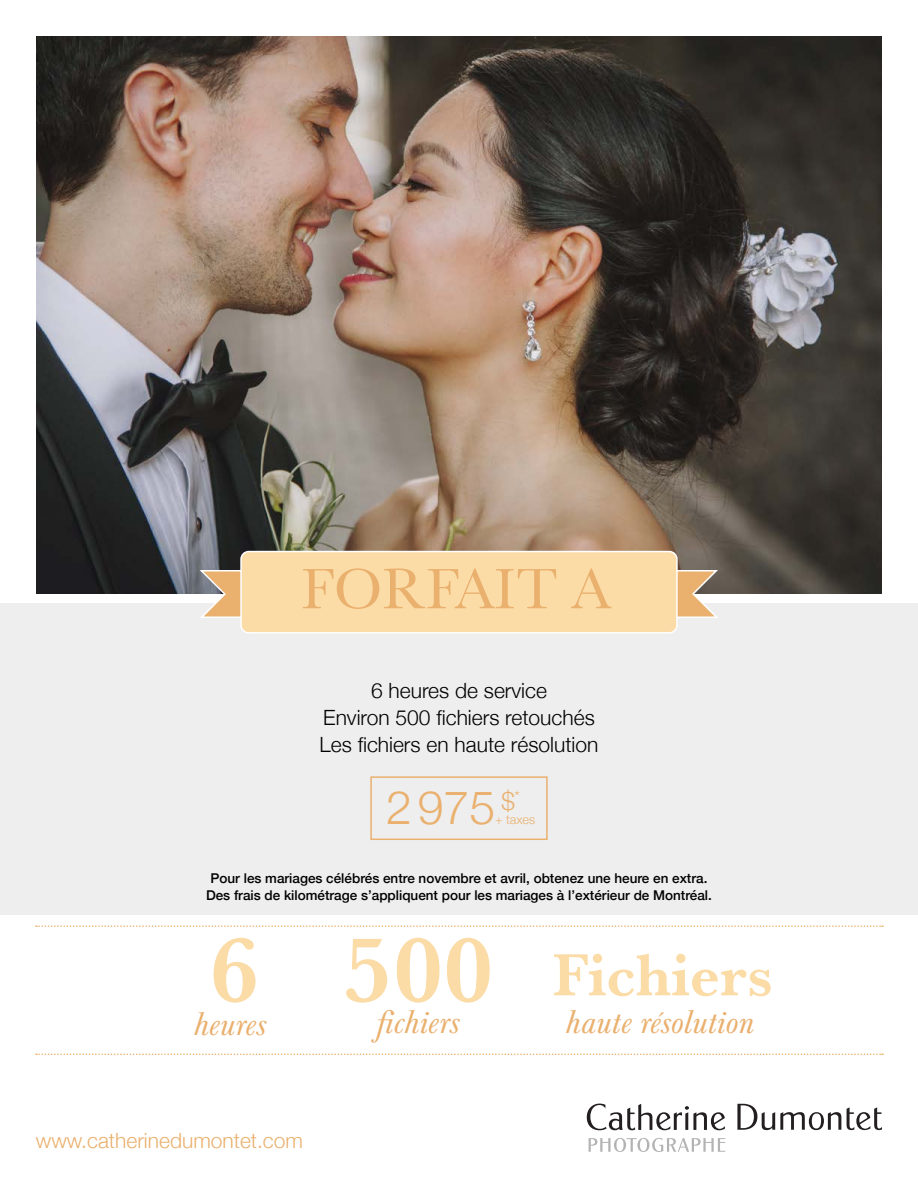
<style>
.page{position:relative;width:918px;height:1188px;background:#fff}
.page>*{position:absolute;margin:0;border:0;box-sizing:border-box;transform-origin:0 0}
.t1{font:700 94.35px "Baskerville URW";color:#fbdba6}
.t2{font:700 61.35px "Baskerville URW";color:#fbdba6}
.t3{font:58.8px "Baskerville URW";color:#eab06e}
.t4{font:300 46.5px "Helvetica Neue";color:#eab06e}
.t5{font:italic 33.15px "Baskerville URW";color:#eab06e}
.t6{font:300 21px/27px "Helvetica Neue";color:#000;text-align:center}
.t7{font:300 21px "Helvetica Neue";color:#eab06e}
.t8{font:500 13.5px/16.5px "Helvetica Neue";color:#000;text-align:center}
.t9{font:300 12.6px "Helvetica Neue";color:#eab06e}
</style>
<div class="page">
<img style="left:36px;top:36px;width:846px;height:558px">
<div style="left:0;top:603px;width:918px;height:311px;background:#eee"></div>
<svg style="left:198px;top:569px;width:42px;height:49px"></svg>
<svg style="left:678px;top:569px;width:42px;height:49px"></svg>
<div style="left:241px;top:552px;width:436px;height:81px;background:#fbdba6;border-radius:8px"></div>
<div style="left:240px;top:551px;width:438px;height:83px;border:2px solid #fff;border-radius:8px"></div>
<svg style="left:737px;top:1104px;width:145px;height:26px"></svg>
<svg style="left:587px;top:1104px;width:138px;height:26px"></svg>
<svg style="left:589px;top:1138px;width:136px;height:14px"></svg>
<svg style="left:36px;top:926px;width:847px;height:1px"></svg>
<svg style="left:36px;top:1054px;width:847px;height:1px"></svg>
<div style="left:370px;top:776px;width:178px;height:64px;border:2px solid #eab06e"></div>
<svg style="left:515px;top:791px;width:4px;height:4px"></svg>
<h3 class="t3" style="left:301px;top:549px;width:311px">FORFAIT A</h3>
<h3 class="t6" style="left:320px;top:675px;width:280px">6 heures de service<br>Environ 500 fichiers retouchés<br>Les fichiers en haute résolution</h3>
<h3 class="t4" style="left:386px;top:770px;width:131px">2975 <sup>$</sup></h3>
<p class="t9" style="left:495px;top:810px;width:42px">+ taxes</p>
<p class="t8" style="left:206px;top:869px;width:507px">Pour les mariages célébrés entre novembre et avril, obtenez une heure en extra.<br>Des frais de kilométrage s’appliquent pour les mariages à l’extérieur de Montréal.</p>
<h1 class="t1" style="left:209px;top:902px;width:52px">6</h1>
<h3 class="t5" style="left:194px;top:1005px;width:74px">heures</h3>
<h3 class="t5" style="left:377px;top:1004px;width:84px">fichiers</h3>
<h3 class="t5" style="left:566px;top:1004px;width:190px">haute résolution</h3>
<h1 class="t1" style="left:343px;top:902px;width:152px">500</h1>
<h2 class="t2" style="left:552px;top:931px;width:222px">Fichiers</h2>
<h3 class="t7" style="left:36px;top:1124px;width:269px">www.catherinedumontet.com</h3>
</div>
